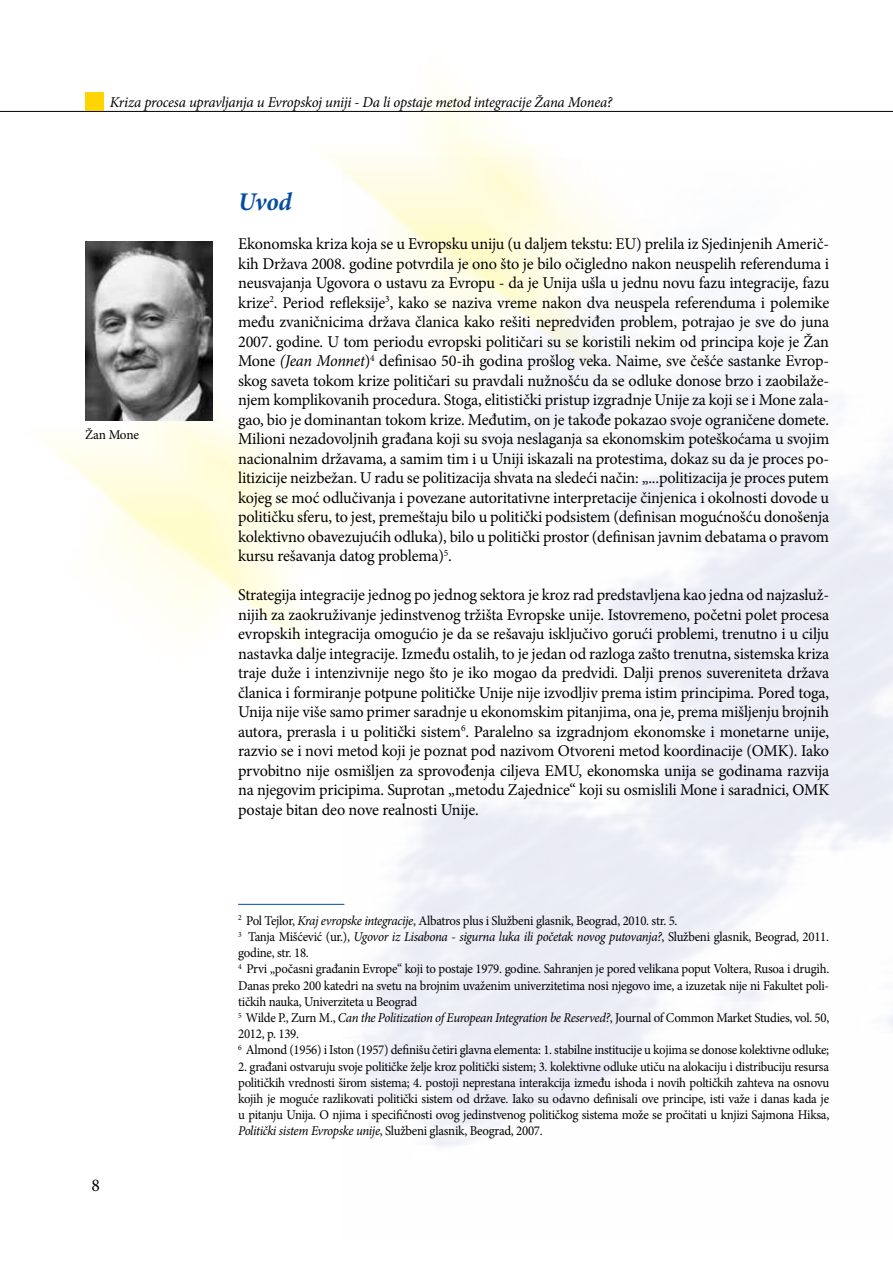
<style>
.page{position:relative;width:893px;height:1263px;background:#fff}
.page>*{position:absolute;margin:0;border:0;box-sizing:border-box;transform-origin:0 0}
.t1{font:italic 700 25.5px "Minion Pro";color:#034ea2}
.t2{font:18px "Minion Pro";color:#000}
.t3{font:16.5px/19.5px "Minion Pro";letter-spacing:-.015em;color:#000;text-align:justify}
.t4{font:italic 15px "Minion Pro";letter-spacing:-.02em;color:#000}
.t5{font:13.5px/16.2px "Minion Pro";letter-spacing:-.02em;color:#000;scale:.95 1}
.t6{font:13.5px "Minion Pro";letter-spacing:-.02em;color:#000}
.s1{font-style:italic}
</style>
<div class="page">
<img style="left:0;top:63px;width:709px;height:668px">
<hr style="left:0;top:111px;width:893px;height:1px;background:#000">
<div style="left:85px;top:93px;width:19px;height:18px;background:#ffd400"></div>
<hr style="left:238px;top:904px;width:106px;height:1px;background:#034ea2">
<img style="left:85px;top:241px;width:128px;height:180px">
<p class="t4" style="left:110px;top:92px;width:504px">Kriza procesa upravljanja u Evropskoj uniji - Da li opstaje metod integracije Žana Monea?</p>
<p class="t6" style="left:85px;top:425px;width:56px">Žan Mone</p>
<p class="t2" style="left:91px;top:1173px;width:10px">8</p>
<h1 class="t1" style="left:238px;top:184px;width:55px">Uvod</h1>
<p class="t3" style="left:238px;top:234px;width:593px">Ekonomska kriza koja se u Evropsku uniju (u daljem tekstu: EU) prelila iz Sjedinjenih Američ&shy;kih Država 2008. godine potvrdila je ono što je bilo očigledno nakon neuspelih referenduma i neusvajanja Ugovora o ustavu za Evropu - da je Unija ušla u jednu novu fazu integracije, fazu krize<sup>2</sup>. Period refleksije<sup>3</sup>, kako se naziva vreme nakon dva neuspela referenduma i polemike među zvaničnicima država članica kako rešiti nepredviđen problem, potrajao je sve do juna 2007. godine. U tom periodu evropski političari su se koristili nekim od principa koje je Žan Mone <span class="s1">(Jean Monnet</span>)<sup>4</sup> definisao 50-ih godina prošlog veka. Naime, sve češće sastanke Evrop&shy;skog saveta tokom krize političari su pravdali nužnošću da se odluke donose brzo i zaobilaže&shy;njem komplikovanih procedura. Stoga, elitistički pristup izgradnje Unije za koji se i Mone zala&shy;gao, bio je dominantan tokom krize. Međutim, on je takođe pokazao svoje ograničene domete.<br>Milioni nezadovoljnih građana koji su svoja neslaganja sa ekonomskim poteškoćama u svojim nacionalnim državama, a samim tim i u Uniji iskazali na protestima, dokaz su da je proces po&shy;litizicije neizbežan. U radu se politizacija shvata na sledeći način: „...politizacija je proces putem kojeg se moć odlučivanja i povezane autoritativne interpretacije činjenica i okolnosti dovode u političku sferu, to jest, premeštaju bilo u politički podsistem (definisan mogućnošću donošenja kolektivno obavezujućih odluka), bilo u politički prostor (definisan javnim debatama o pravom kursu rešavanja datog problema)<sup>5</sup>.</p>
<p class="t3" style="left:238px;top:585px;width:593px">Strategija integracije jednog po jednog sektora je kroz rad predstavljena kao jedna od najzasluž&shy;nijih za zaokruživanje jedinstvenog tržišta Evropske unije. Istovremeno, početni polet procesa evropskih integracija omogućio je da se rešavaju isključivo gorući problemi, trenutno i u cilju nastavka dalje integracije. Između ostalih, to je jedan od razloga zašto trenutna, sistemska kriza traje duže i intenzivnije nego što je iko mogao da predvidi. Dalji prenos suvereniteta država članica i formiranje potpune političke Unije nije izvodljiv prema istim principima. Pored toga, Unija nije više samo primer saradnje u ekonomskim pitanjima, ona je, prema mišljenju brojnih autora, prerasla i u politički sistem<sup>6</sup>. Paralelno sa izgradnjom ekonomske i monetarne unije, razvio se i novi metod koji je poznat pod nazivom Otvoreni metod koordinacije (OMK). Iako prvobitno nije osmišljen za sprovođenja ciljeva EMU, ekonomska unija se godinama razvija na njegovim pricipima. Suprotan „metodu Zajednice“ koji su osmislili Mone i saradnici, OMK postaje bitan deo nove realnosti Unije.</p>
<p class="t5" style="left:238px;top:912px;width:624px"><sup>2</sup> Pol Tejlor, <span class="s1">Kraj evropske integracije</span>, Albatros plus i Službeni glasnik, Beograd, 2010. str. 5.<br><sup>3</sup> Tanja Mišćević (ur.), <span class="s1">Ugovor iz Lisabona - sigurna luka ili početak novog putovanja?</span>, Službeni glasnik, Beograd, 2011. godine, str. 18.<br><sup>4</sup> Prvi „počasni građanin Evrope“ koji to postaje 1979. godine. Sahranjen je pored velikana poput Voltera, Rusoa i drugih.<br>Danas preko 200 katedri na svetu na brojnim uvaženim univerzitetima nosi njegovo ime, a izuzetak nije ni Fakultet poli&shy;tičkih nauka, Univerziteta u Beograd<br><sup>5</sup> Wilde P., Zurn M., <span class="s1">Can the Politization of European Integration be Reserved?</span>, Journal of Common Market Studies, vol. 50, 2012, p. 139.<br><sup>6</sup> Almond (1956) i Iston (1957) definišu četiri glavna elementa: 1. stabilne institucije u kojima se donose kolektivne odluke;</p>
<p class="t5" style="left:238px;top:1058px;width:624px;text-align:justify">2. građani ostvaruju svoje političke želje kroz politički sistem; 3. kolektivne odluke utiču na alokaciju i distribuciju resursa političkih vrednosti širom sistema; 4. postoji neprestana interakcija između ishoda i novih poltičkih zahteva na osnovu kojih je moguće razlikovati politički sistem od države. Iako su odavno definisali ove principe, isti važe i danas kada je u pitanju Unija. O njima i specifičnosti ovog jedinstvenog političkog sistema može se pročitati u knjizi Sajmona Hiksa, <span class="s1">Politički sistem Evropske unije</span>, Službeni glasnik, Beograd, 2007.</p>
</div>
